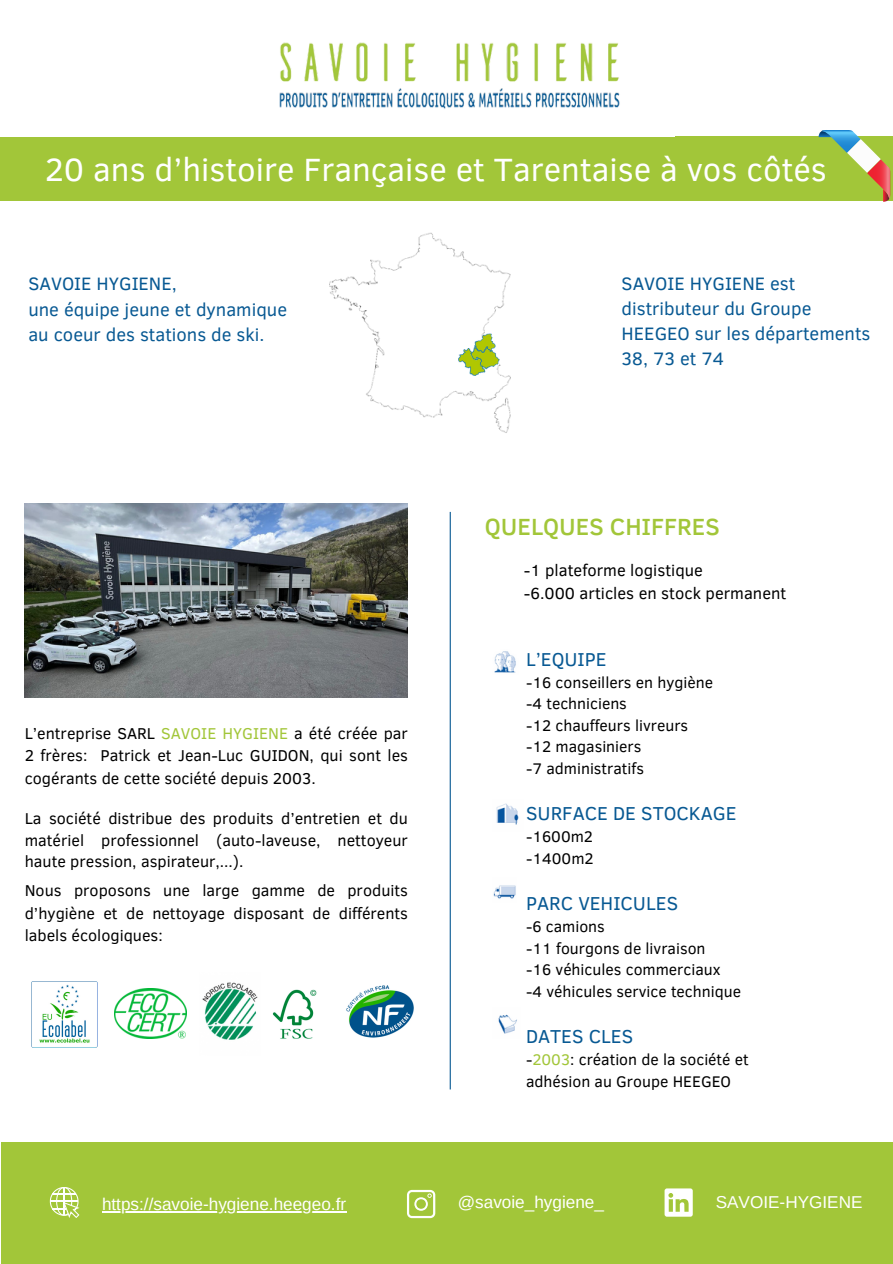
<style>
.page{position:relative;width:893px;height:1264px;background:#fff}
.page>*{position:absolute;margin:0;border:0;box-sizing:border-box;transform-origin:0 0}
.t1{font:33px "Clear Sans";color:#fff}
.t2{font:500 24px "Clear Sans";color:#a2c639}
.t3{font:19.2px "Clear Sans";color:#085993}
.t4{font:18.45px/24.8px "Clear Sans";color:#085993}
.t5{font:17.1px "Arimo";color:#fff}
.t6{font:16.5px "Clear Sans";color:#000}
.t7{font:16.05px/22.5px "Clear Sans";color:#000;text-align:justify}
.t8{font:15.75px/21.3px "Clear Sans";color:#000}
.s1{color:#a2c639}
</style>
<div class="page">
<div style="left:157px;top:137px;width:190px;height:64px;background:#a2c639"></div>
<div style="left:0;top:137px;width:175px;height:64px;background:#a2c639"></div>
<div style="left:1px;top:1142px;width:891px;height:121px;background:#a2c639"></div>
<img style="left:329px;top:233px;width:181px;height:200px">
<hr style="left:449px;top:512px;width:2px;height:577px;background:#085993">
<div style="left:675px;top:136px;width:191px;height:64px;background:#a2c639"></div>
<div style="left:513px;top:137px;width:190px;height:64px;background:#a2c639"></div>
<div style="left:340px;top:137px;width:191px;height:64px;background:#a2c639"></div>
<img style="left:494px;top:651px;width:22px;height:22px">
<img style="left:496px;top:803px;width:23px;height:22px">
<img style="left:493px;top:885px;width:23px;height:14px">
<img style="left:498px;top:1014px;width:19px;height:20px">
<img style="left:279px;top:42px;width:341px;height:67px">
<svg style="left:407px;top:1189px;width:28px;height:28px"></svg>
<svg style="left:50px;top:1187px;width:29px;height:31px"></svg>
<svg style="left:664px;top:1188px;width:28px;height:28px"></svg>
<svg style="left:818px;top:130px;width:72px;height:72px"></svg>
<img style="left:31px;top:981px;width:67px;height:67px">
<img style="left:114px;top:988px;width:72px;height:50px">
<img style="left:346px;top:985px;width:68px;height:53px">
<img style="left:202px;top:982px;width:56px;height:58px">
<img style="left:272px;top:989px;width:45px;height:50px">
<img style="left:25px;top:503px;width:382px;height:194px">
<hr style="left:102px;top:1210px;width:244px;height:2px;background:#fff">
<h4 class="t1" style="left:45px;top:145px;width:783px">20 ans d’histoire Française et Tarentaise à vos côtés</h4>
<p class="t4" style="left:28px;top:270px;width:260px;line-height:25.7px">SAVOIE HYGIENE,<br>une équipe jeune et dynamique au coeur des stations de ski.</p>
<p class="t4" style="left:621px;top:270px;width:250px">SAVOIE HYGIENE est distributeur du Groupe<br>HEEGEO sur les départements<br>38, 73 et 74</p>
<p class="t2" style="left:485px;top:509px;width:236px">QUELQUES CHIFFRES</p>
<p class="t7" style="left:25px;top:721px;width:385px">L’entreprise SARL <span class="s1">SAVOIE HYGIENE</span> a été créée par 2 frères: Patrick et Jean-Luc GUIDON, qui sont les cogérants de cette société depuis 2003.</p>
<p class="t7" style="left:25px;top:806px;width:385px;line-height:21.8px">La société distribue des produits d’entretien et du matériel professionnel (auto-laveuse, nettoyeur haute pression, aspirateur,...).</p>
<p class="t7" style="left:25px;top:878px;width:385px">Nous proposons une large gamme de produits d’hygiène et de nettoyage disposant de différents labels écologiques:</p>
<p class="t6" style="left:524px;top:558px;width:180px">-1 plateforme logistique</p>
<p class="t6" style="left:524px;top:581px;width:264px">-6.000 articles en stock permanent</p>
<p class="t3" style="left:526px;top:645px;width:82px">L’EQUIPE</p>
<p class="t8" style="left:526px;top:671px;width:188px">-16 conseillers en hygiène</p>
<p class="t8" style="left:526px;top:692px;width:102px">-4 techniciens</p>
<p class="t8" style="left:526px;top:714px;width:164px">-12 chauffeurs livreurs</p>
<p class="t8" style="left:526px;top:735px;width:117px">-12 magasiniers</p>
<p class="t8" style="left:526px;top:756px;width:119px">-7 administratifs</p>
<p class="t3" style="left:526px;top:799px;width:212px">SURFACE DE STOCKAGE</p>
<p class="t8" style="left:526px;top:825px;width:69px">-1600m2 -1400m2</p>
<h3 class="t3" style="left:526px;top:889px;width:154px">PARC VEHICULES</h3>
<p class="t8" style="left:526px;top:915px;width:80px">-6 camions</p>
<p class="t8" style="left:526px;top:936px;width:181px">-11 fourgons de livraison</p>
<p class="t8" style="left:526px;top:958px;width:196px">-16 véhicules commerciaux</p>
<p class="t8" style="left:526px;top:979px;width:216px">-4 véhicules service technique</p>
<p class="t3" style="left:526px;top:1021px;width:109px">DATES CLES</p>
<p class="t8" style="left:526px;top:1048px;width:224px">-<span class="s1">2003</span>: création de la société et</p>
<p class="t8" style="left:526px;top:1069px;width:206px">adhésion au Groupe HEEGEO</p>
<p class="t5" style="left:102px;top:1194px;width:245px">https://savoie-hygiene.heegeo.fr</p>
<p class="t5" style="left:458px;top:1192px;width:148px">@savoie_hygiene_</p>
<p class="t5" style="left:715px;top:1192px;width:148px">SAVOIE-HYGIENE</p>
</div>
